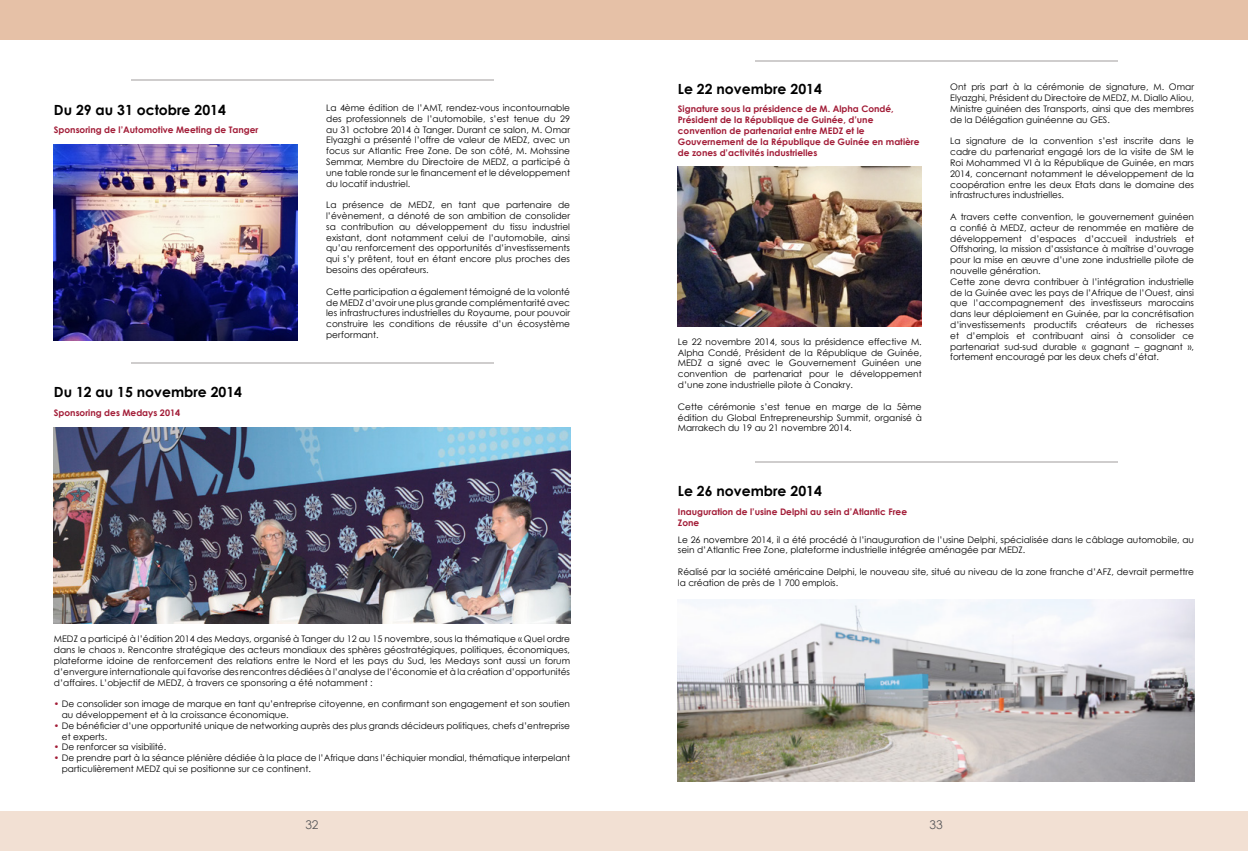
<style>
.page{position:relative;width:1248px;height:851px;background:#fff}
.page>*{position:absolute;margin:0;border:0;box-sizing:border-box;transform-origin:0 0}
.t1{font:700 14px "Century Gothic";color:#000}
.t2{font:12px "Century Gothic";color:#58585a}
.t3{font:9px/10.8px "Century Gothic";color:#000;text-align:justify}
.t4{font:700 9px/10.8px "Century Gothic";color:#a21c37}
.s1{color:#a21c37}
</style>
<div class="page">
<hr style="left:131px;top:79px;width:362px;height:2px;background:#cfcdcd">
<hr style="left:131px;top:361px;width:362px;height:2px;background:#cfcdcd">
<img style="left:54px;top:144px;width:244px;height:196px">
<img style="left:54px;top:427px;width:516px;height:196px">
<div style="left:0;top:811px;width:1247px;height:39px;background:#f2e0d3"></div>
<div style="left:0;top:0;width:1247px;height:40px;background:#e6c1a7"></div>
<hr style="left:754px;top:60px;width:363px;height:2px;background:#cfcdcd">
<hr style="left:754px;top:460px;width:363px;height:2px;background:#cfcdcd">
<img style="left:677px;top:166px;width:244px;height:160px">
<img style="left:677px;top:599px;width:516px;height:182px">
<h1 class="t1" style="left:54px;top:101px;width:173px">Du 29 au 31 octobre 2014</h1>
<p class="t4" style="left:54px;top:124px;width:206px">Sponsoring de l’Automotive Meeting de Tanger</p>
<h1 class="t1" style="left:54px;top:383px;width:190px">Du 12 au 15 novembre 2014</h1>
<p class="t4" style="left:54px;top:407px;width:128px">Sponsoring des Medays 2014</p>
<p class="t3" style="left:326px;top:102px;width:245px">La 4ème édition de l’AMT, rendez-vous incontournable des professionnels de l’automobile, s’est tenue du 29 au 31 octobre 2014 à Tanger. Durant ce salon, M. Omar Elyazghi a présenté l’offre de valeur de MEDZ, avec un focus sur Atlantic Free Zone. De son côté, M. Mohssine Semmar, Membre du Directoire de MEDZ, a participé à une table ronde sur le financement et le développement du locatif industriel.</p>
<p class="t3" style="left:326px;top:199px;width:245px">La présence de MEDZ, en tant que partenaire de l’évènement, a dénoté de son ambition de consolider sa contribution au développement du tissu industriel existant, dont notamment celui de l’automobile, ainsi qu’au renforcement des opportunités d’investissements qui s’y prêtent, tout en étant encore plus proches des besoins des opérateurs.</p>
<p class="t3" style="left:326px;top:286px;width:245px">Cette participation a également témoigné de la volonté de MEDZ d’avoir une plus grande complémentarité avec les infrastructures industrielles du Royaume, pour pouvoir construire les conditions de réussite d’un écosystème performant.</p>
<p class="t3" style="left:54px;top:633px;width:517px">MEDZ a participé à l’édition 2014 des Medays, organisé à Tanger du 12 au 15 novembre, sous la thématique « Quel ordre dans le chaos ». Rencontre stratégique des acteurs mondiaux des sphères géostratégiques, politiques, économiques, plateforme idoine de renforcement des relations entre le Nord et les pays du Sud, les Medays sont aussi un forum d’envergure internationale qui favorise des rencontres dédiées à l’analyse de l’économie et à la création d’opportunités d’affaires. L’objectif de MEDZ, à travers ce sponsoring a été notamment :</p>
<p class="t3" style="left:62px;top:698px;width:509px;text-indent:-8px"><span class="s1">•</span> De consolider son image de marque en tant qu’entreprise citoyenne, en confirmant son engagement et son soutien au développement et à la croissance économique.</p>
<p class="t3" style="left:62px;top:720px;width:509px;text-indent:-8px"><span class="s1">•</span> De bénéficier d’une opportunité unique de networking auprès des plus grands décideurs politiques, chefs d’entreprise et experts.</p>
<p class="t3" style="left:54px;top:741px;width:114px"><span class="s1">•</span> De renforcer sa visibilité.</p>
<p class="t3" style="left:62px;top:752px;width:509px;text-indent:-8px"><span class="s1">•</span> De prendre part à la séance plénière dédiée à la place de l’Afrique dans l’échiquier mondial, thématique interpelant particulièrement MEDZ qui se positionne sur ce continent.</p>
<h1 class="t1" style="left:677px;top:80px;width:145px">Le 22 novembre 2014</h1>
<p class="t4" style="left:677px;top:103px;width:243px">Signature sous la présidence de M. Alpha Condé, Président de la République de Guinée, d’une convention de partenariat entre MEDZ et le Gouvernement de la République de Guinée en matière de zones d’activités industrielles</p>
<p class="t3" style="left:677px;top:336px;width:245px">Le 22 novembre 2014, sous la présidence effective M.<br>Alpha Condé, Président de la République de Guinée, MEDZ a signé avec le Gouvernement Guinéen une convention de partenariat pour le développement d’une zone industrielle pilote à Conakry.</p>
<p class="t3" style="left:677px;top:401px;width:245px">Cette cérémonie s’est tenue en marge de la 5ème édition du Global Entrepreneurship Summit, organisé à Marrakech du 19 au 21 novembre 2014.</p>
<h1 class="t1" style="left:677px;top:482px;width:145px">Le 26 novembre 2014</h1>
<p class="t4" style="left:677px;top:506px;width:231px">Inauguration de l’usine Delphi au sein d’Atlantic Free<br>Zone</p>
<p class="t3" style="left:950px;top:81px;width:245px">Ont pris part à la cérémonie de signature, M. Omar Elyazghi, Président du Directoire de MEDZ, M. Diallo Aliou, Ministre guinéen des Transports, ainsi que des membres de la Délégation guinéenne au GES.</p>
<p class="t3" style="left:950px;top:135px;width:245px">La signature de la convention s’est inscrite dans le cadre du partenariat engagé lors de la visite de SM le Roi Mohammed VI à la République de Guinée, en mars 2014, concernant notamment le développement de la coopération entre les deux Etats dans le domaine des infrastructures industrielles.</p>
<p class="t3" style="left:950px;top:211px;width:245px;text-align:left">A travers cette convention, le gouvernement guinéen a confié à MEDZ, acteur de renommée en matière de développement d’espaces d’accueil industriels et Offshoring, la mission d’assistance à maîtrise d’ouvrage pour la mise en œuvre d’une zone industrielle pilote de nouvelle génération.<br>Cette zone devra contribuer à l’intégration industrielle de la Guinée avec les pays de l’Afrique de l’Ouest, ainsi que l’accompagnement des investisseurs marocains dans leur déploiement en Guinée, par la concrétisation d’investissements productifs créateurs de richesses et d’emplois et contribuant ainsi à consolider ce partenariat sud-sud durable « gagnant – gagnant », fortement encouragé par les deux chefs d’état.</p>
<p class="t3" style="left:677px;top:533px;width:517px">Le 26 novembre 2014, il a été procédé à l’inauguration de l’usine Delphi, spécialisée dans le câblage automobile, au sein d’Atlantic Free Zone, plateforme industrielle intégrée aménagée par MEDZ.</p>
<p class="t3" style="left:677px;top:566px;width:517px">Réalisé par la société américaine Delphi, le nouveau site, situé au niveau de la zone franche d’AFZ, devrait permettre la création de près de 1 700 emplois.</p>
<h2 class="t2" style="left:305px;top:817px;width:15px">32</h2>
<h2 class="t2" style="left:929px;top:817px;width:15px">33</h2>
</div>
